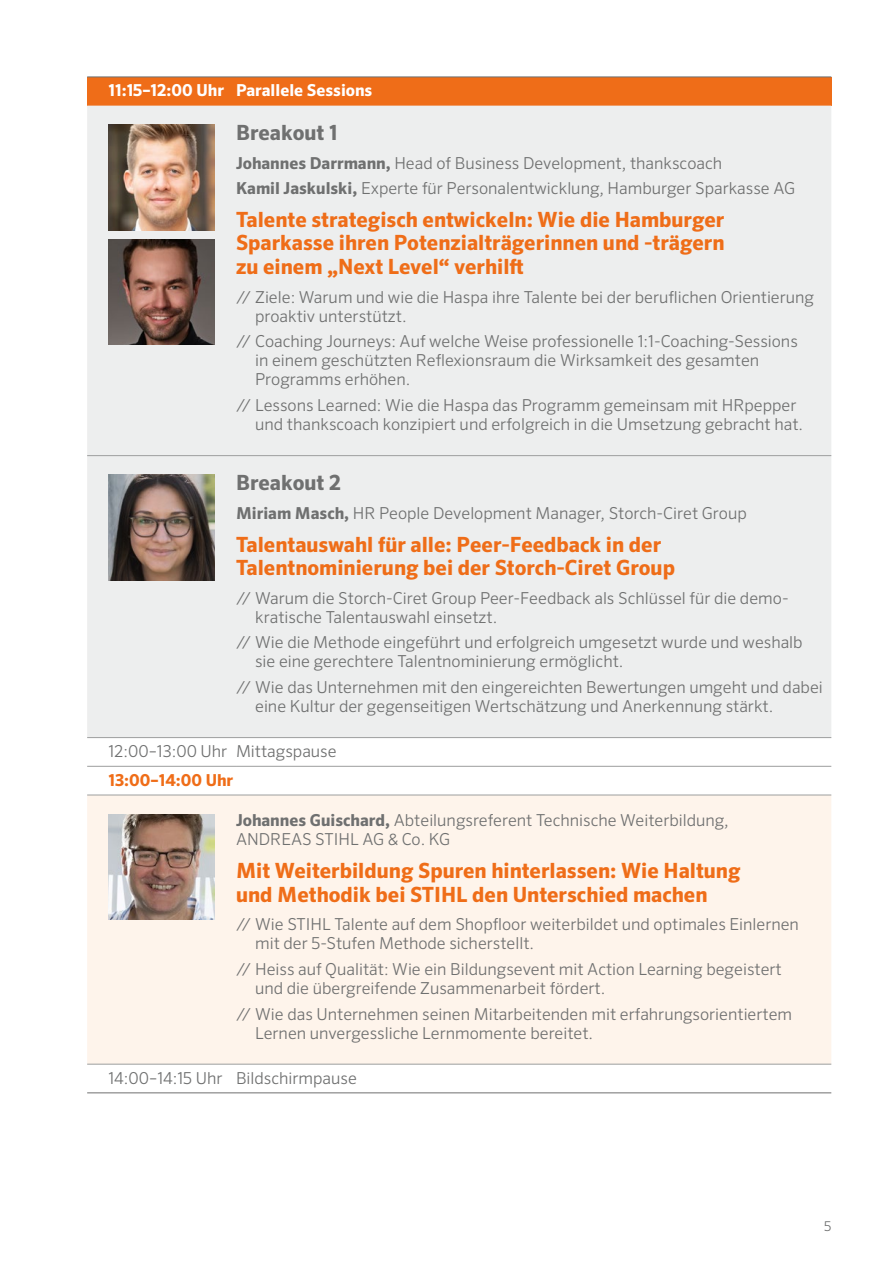
<style>
.page{position:relative;width:893px;height:1263px;background:#fff}
.page>*{position:absolute;margin:0;border:0;box-sizing:border-box;transform-origin:0 0}
.Programm_Titel{font:700 21px/23.4px "Sero Pro";color:#ef6d18}
.Programm_Titel-2{font:700 21px "Sero Pro";color:#6f7070}
.Programm_Inhalte_Unterpunkte{font:300 16.5px/19.2px "Sero Pro";color:#6f7070}
.Programm_Referent{font:300 16.5px/19.2px "Sero Pro";color:#6f7070}
.Programm_Uhrzeit_grau{font:300 16.5px "Sero Pro";color:#6f7070}
.Programm_Uhrzeit{font:700 16.5px "Sero Pro";color:#fff}
.Programm_Uhrzeit-2{font:700 16.5px "Sero Pro";color:#ef6d18}
.t1{font:300 13.5px "Sero Pro";color:#6f7070}
.s1{font-weight:700}
</style>
<div class="page">
<div style="left:87px;top:77px;width:744px;height:29px;background:#ef6d18"></div>
<div style="left:87px;top:106px;width:744px;height:631px;background:#edeeee"></div>
<div style="left:87px;top:796px;width:744px;height:268px;background:#fef4eb"></div>
<hr style="left:87px;top:1064px;width:149px;height:1px;background:#9d9e9e">
<hr style="left:236px;top:1064px;width:595px;height:1px;background:#9d9e9e">
<hr style="left:87px;top:795px;width:149px;height:1px;background:#9d9e9e">
<hr style="left:236px;top:795px;width:595px;height:1px;background:#9d9e9e">
<hr style="left:87px;top:77px;width:149px;height:1px;background:#6f7070">
<hr style="left:236px;top:77px;width:595px;height:1px;background:#6f7070">
<hr style="left:87px;top:1092px;width:149px;height:1px;background:#6f7070">
<hr style="left:236px;top:1092px;width:595px;height:1px;background:#6f7070">
<hr style="left:236px;top:455px;width:595px;height:1px;background:#9d9e9e">
<hr style="left:87px;top:455px;width:149px;height:1px;background:#9d9e9e">
<hr style="left:87px;top:737px;width:149px;height:1px;background:#9d9e9e">
<hr style="left:236px;top:737px;width:595px;height:1px;background:#9d9e9e">
<hr style="left:87px;top:766px;width:149px;height:1px;background:#9d9e9e">
<hr style="left:236px;top:766px;width:595px;height:1px;background:#9d9e9e">
<img style="left:108px;top:125px;width:107px;height:105px">
<img style="left:108px;top:240px;width:107px;height:105px">
<img style="left:108px;top:475px;width:107px;height:105px">
<img style="left:108px;top:814px;width:107px;height:105px">
<p class="Programm_Uhrzeit" style="left:108px;top:80px;width:265px">11:15–12:00 Uhr Parallele Sessions</p>
<p class="Programm_Titel-2" style="left:236px;top:120px;width:103px">Breakout 1</p>
<p class="Programm_Referent" style="left:236px;top:153px;width:488px"><span class="s1">Johannes Darrmann,</span> Head of Business Development, thankscoach</p>
<p class="Programm_Referent" style="left:236px;top:178px;width:561px"><span class="s1">Kamil Jaskulski,</span> Experte für Personalentwicklung, Hamburger Sparkasse AG</p>
<p class="Programm_Titel" style="left:236px;top:208px;width:490px;text-align:justify">Talente strategisch entwickeln: Wie die Hamburger Sparkasse ihren Potenzialträgerinnen und -trägern zu einem „Next Level“ verhilft</p>
<p class="Programm_Inhalte_Unterpunkte" style="left:255px;top:287px;width:560px;text-indent:-19px">// Ziele: Warum und wie die Haspa ihre Talente bei der beruflichen Orientierung proaktiv unterstützt.</p>
<p class="Programm_Inhalte_Unterpunkte" style="left:255px;top:332px;width:544px;text-indent:-19px">// Coaching Journeys: Auf welche Weise professionelle 1:1-Coaching-Sessions in einem geschützten Reflexionsraum die Wirksamkeit des gesamten<br>Programms erhöhen.</p>
<p class="Programm_Inhalte_Unterpunkte" style="left:255px;top:395px;width:549px;text-indent:-19px">// Lessons Learned: Wie die Haspa das Programm gemeinsam mit HRpepper und thankscoach konzipiert und erfolgreich in die Umsetzung gebracht hat.</p>
<p class="Programm_Titel-2" style="left:236px;top:470px;width:106px">Breakout 2</p>
<p class="Programm_Referent" style="left:236px;top:503px;width:512px"><span class="s1">Miriam Masch,</span> HR People Development Manager, Storch-Ciret Group</p>
<p class="Programm_Titel" style="left:236px;top:533px;width:441px">Talentauswahl für alle: Peer-Feedback in der<br>Talentnominierung bei der Storch-Ciret Group</p>
<p class="Programm_Inhalte_Unterpunkte" style="left:255px;top:588px;width:533px;text-indent:-19px">// Warum die Storch-Ciret Group Peer-Feedback als Schlüssel für die demo&shy;kratische Talentauswahl einsetzt.</p>
<p class="Programm_Inhalte_Unterpunkte" style="left:255px;top:633px;width:549px;text-indent:-19px">// Wie die Methode eingeführt und erfolgreich umgesetzt wurde und weshalb sie eine gerechtere Talentnominierung ermöglicht.</p>
<p class="Programm_Inhalte_Unterpunkte" style="left:255px;top:677px;width:569px;text-indent:-19px">// Wie das Unternehmen mit den eingereichten Bewertungen umgeht und dabei eine Kultur der gegenseitigen Wertschätzung und Anerkennung stärkt.</p>
<p class="Programm_Uhrzeit_grau" style="left:108px;top:741px;width:230px">12:00–13:00 Uhr Mittagspause</p>
<p class="Programm_Uhrzeit-2" style="left:108px;top:770px;width:126px">13:00–14:00 Uhr</p>
<p class="Programm_Referent" style="left:236px;top:810px;width:494px"><span class="s1">Johannes Guischard,</span> Abteilungsreferent Technische Weiterbildung,<br>ANDREAS STIHL AG &amp; Co. KG</p>
<p class="Programm_Titel" style="left:236px;top:859px;width:506px">Mit Weiterbildung Spuren hinterlassen: Wie Haltung und Methodik bei STIHL den Unterschied machen</p>
<p class="Programm_Inhalte_Unterpunkte" style="left:255px;top:915px;width:545px;text-indent:-19px">// Wie STIHL Talente auf dem Shopfloor weiterbildet und optimales Einlernen mit der 5-Stufen Methode sicherstellt.</p>
<p class="Programm_Inhalte_Unterpunkte" style="left:255px;top:959px;width:528px;text-indent:-19px">// Heiss auf Qualität: Wie ein Bildungsevent mit Action Learning begeistert und die übergreifende Zusammenarbeit fördert.</p>
<p class="Programm_Inhalte_Unterpunkte" style="left:255px;top:1004px;width:539px;text-indent:-19px">// Wie das Unternehmen seinen Mitarbeitenden mit erfahrungsorientiertem<br>Lernen unvergessliche Lernmomente bereitet.</p>
<p class="Programm_Uhrzeit_grau" style="left:108px;top:1068px;width:250px">14:00–14:15 Uhr Bildschirmpause</p>
<p class="t1" style="left:824px;top:1218px;width:9px">5</p>
</div>
